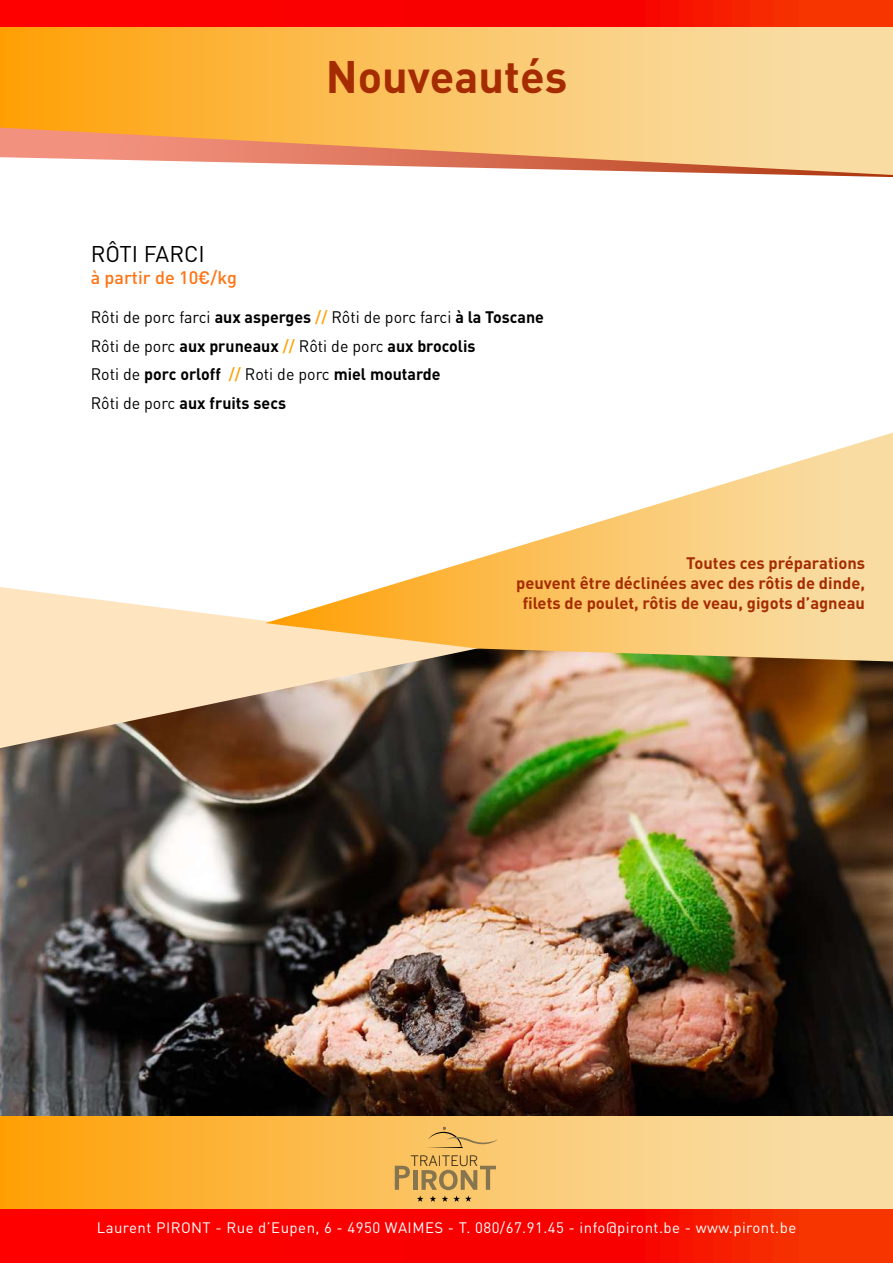
<style>
.page{position:relative;width:893px;height:1263px;background:#fff}
.page>*{position:absolute;margin:0;border:0;box-sizing:border-box;transform-origin:0 0}
.t1{font:700 45px "DIN";color:#a52c01}
.t2{font:22.5px "DIN";color:#000}
.t3{font:500 18px "DIN";color:#ff7312}
.t4{font:700 16.5px/28.5px "DIN";color:#000}
.t5{font:700 16.5px/19.8px "DIN";color:#a52c01;text-align:right}
.t6{font:15px "DIN";letter-spacing:.03em;color:#fff}
.t7{font:300 14.1px "Benton Sans";color:#000}
.s1{font-weight:400}
.s2{font-weight:500;color:#ff9e01}
</style>
<div class="page">
<svg style="left:0;top:1115px;width:893px;height:95px;background:#f8bf5f"></svg>
<svg style="left:0;top:27px;width:893px;height:101px;background:#fbc361"></svg>
<img style="left:0;top:661px;width:893px;height:454px">
<svg style="left:0;top:128px;width:893px;height:49px"></svg>
<svg style="left:0;top:587px;width:479px;height:161px;background:#c9b297"></svg>
<svg style="left:265px;top:433px;width:628px;height:228px"></svg>
<svg style="left:395px;top:1166px;width:15px;height:24px"></svg>
<hr style="left:413px;top:1170px;width:4px;height:20px;background:#86754f">
<svg style="left:417px;top:1166px;width:79px;height:36px;background:#d4ab5f"></svg>
<svg style="left:426px;top:1127px;width:72px;height:21px;background:#ebba64"></svg>
<svg style="left:0;top:1210px;width:893px;height:53px;background:#f90a00"></svg>
<svg style="left:0;top:0;width:893px;height:27px;background:#f90a00"></svg>
<h1 class="t1" style="left:326px;top:47px;width:243px">Nouveautés</h1>
<h2 class="t2" style="left:91px;top:241px;width:116px">RÔTI FARCI</h2>
<p class="t3" style="left:91px;top:265px;width:148px">à partir de 10€/kg</p>
<p class="t4" style="left:91px;top:303px;width:455px"><span class="s1">Rôti de porc farci</span> aux asperges <span class="s2">//</span> <span class="s1">Rôti de porc farci</span> à la Toscane <span class="s1">Rôti de porc</span> aux pruneaux <span class="s2">//</span> <span class="s1">Rôti de porc</span> aux brocolis<br><span class="s1">Roti de</span> porc orloff <span class="s2">//</span> <span class="s1">Roti de porc</span> miel moutarde<br><span class="s1">Rôti de porc</span> aux fruits secs</p>
<p class="t5" style="left:516px;top:553px;width:350px">Toutes ces préparations<br>peuvent être déclinées avec des rôtis de dinde, filets de poulet, rôtis de veau, gigots d’agneau</p>
<p class="t7" style="left:410px;top:1152px;width:69px">TRAITEUR</p>
<p class="t6" style="left:97px;top:1219px;width:701px">Laurent PIRONT - Rue d’Eupen, 6 - 4950 WAIMES - T. 080/67.91.45 - info@piront.be - www.piront.be</p>
</div>
